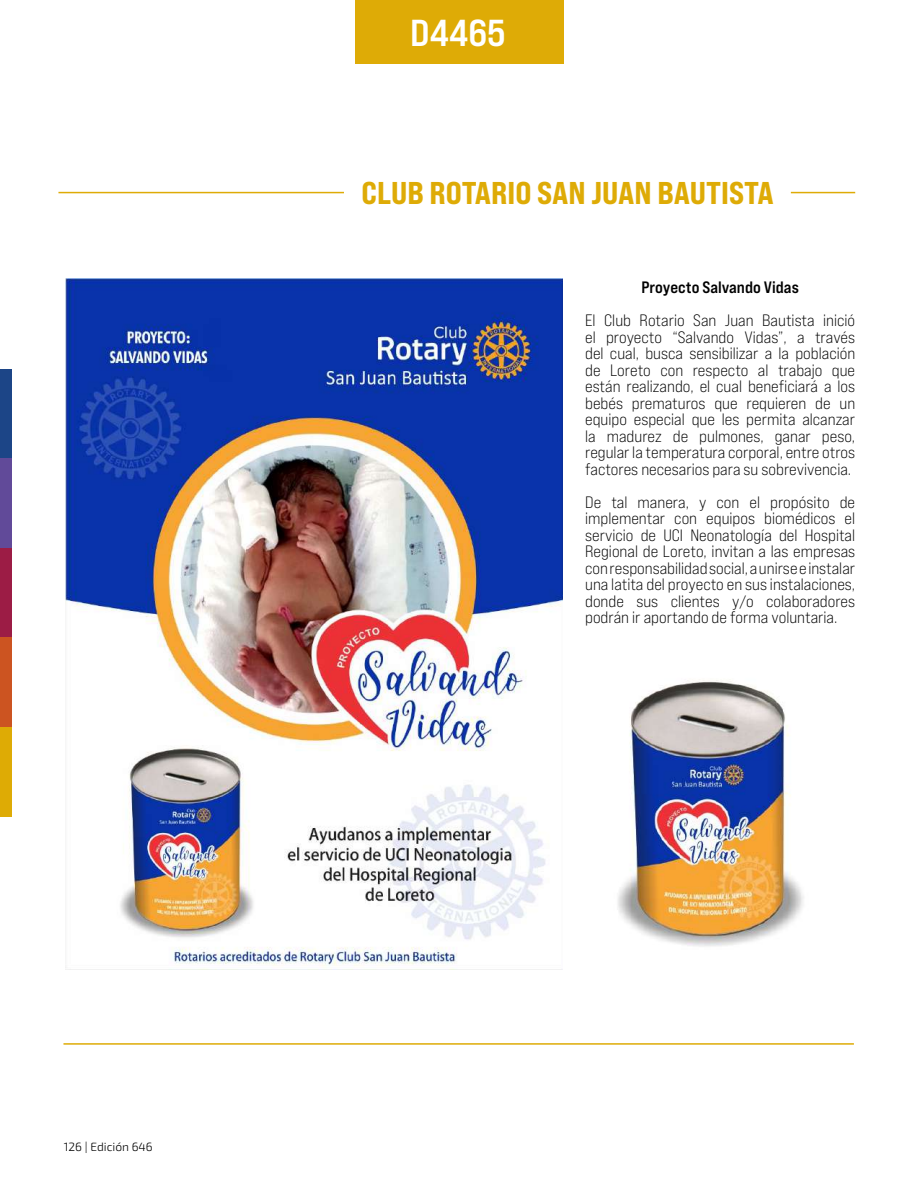
<style>
.page{position:relative;width:918px;height:1188px;background:#fff}
.page>*{position:absolute;margin:0;border:0;box-sizing:border-box;transform-origin:0 0}
.t1{font:700 expanded 37.5px "Bebas Neue Pro";color:#fff}
.t2{font:800 expanded 31.5px "Bebas Neue Pro";color:#deab06}
.t3{font:expanded 16.5px/16.5px "Bebas Neue Pro";color:#000;text-align:justify}
.t4{font:700 expanded 16.5px "Bebas Neue Pro";color:#000}
.t5{font:300 12px "Exo 2";color:#000}
</style>
<div class="page">
<div style="left:355px;top:0;width:208px;height:64px;background:#deab06"></div>
<hr style="left:63px;top:1043px;width:791px;height:2px;background:#deab06">
<hr style="left:58px;top:192px;width:286px;height:1px;background:#deab06">
<hr style="left:791px;top:192px;width:64px;height:1px;background:#deab06">
<img style="left:65px;top:278px;width:498px;height:691px">
<img style="left:618px;top:680px;width:186px;height:267px">
<div style="left:0;top:369px;width:11px;height:89px;background:#1c4587"></div>
<div style="left:0;top:458px;width:11px;height:90px;background:#614a99"></div>
<div style="left:0;top:548px;width:11px;height:90px;background:#9c1c45"></div>
<div style="left:0;top:638px;width:11px;height:89px;background:#cc5421"></div>
<div style="left:0;top:727px;width:11px;height:90px;background:#deab05"></div>
<p class="t5" style="left:64px;top:1139px;width:90px">126 | Edición 646</p>
<h1 class="t1" style="left:410px;top:10px;width:97px">D4465</h1>
<h2 class="t2" style="left:362px;top:174px;width:414px">CLUB ROTARIO SAN JUAN BAUTISTA</h2>
<p class="t4" style="left:641px;top:277px;width:159px">Proyecto Salvando Vidas</p>
<p class="t3" style="left:585px;top:312px;width:272px">El Club Rotario San Juan Bautista inició el proyecto “Salvando Vidas”, a través del cual, busca sensibilizar a la población de Loreto con respecto al trabajo que están realizando, el cual beneficiará a los bebés prematuros que requieren de un equipo especial que les permita alcanzar la madurez de pulmones, ganar peso, regular la temperatura corporal, entre otros factores necesarios para su sobrevivencia.</p>
<p class="t3" style="left:585px;top:493px;width:272px">De tal manera, y con el propósito de implementar con equipos biomédicos el servicio de UCI Neonatología del Hospital Regional de Loreto, invitan a las empresas con responsabilidad social, a unirse e instalar una latita del proyecto en sus instalaciones, donde sus clientes y/o colaboradores podrán ir aportando de forma voluntaria.</p>
</div>
